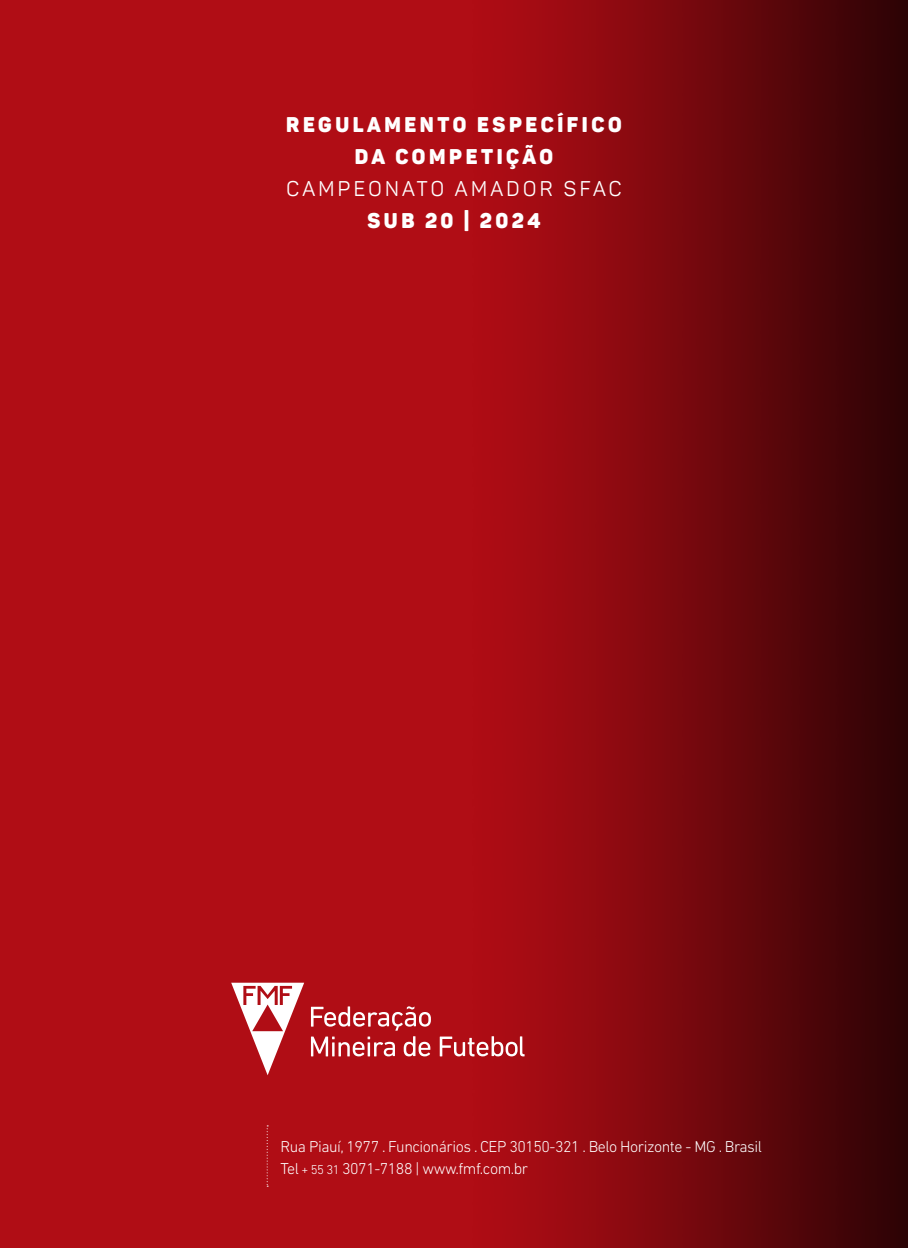
<style>
.page{position:relative;width:908px;height:1248px;background:#fff}
.page>*{position:absolute;margin:0;border:0;box-sizing:border-box;transform-origin:0 0}
.t1{font:900 21px "Panton";letter-spacing:.18em;color:#fff;scale:.95 1}
.t2{font:21px "Panton";letter-spacing:.17em;color:#fff;scale:.95 1}
.t3{font:300 16px "DIN Next LT Pro";letter-spacing:-.03em;color:#fff}
.s1{font-size:13px}
</style>
<div class="page">
<div style="left:0;top:0;width:907px;height:1247px;background:#b00d15"></div>
<img style="left:471px;top:0;width:436px;height:1247px">
<svg style="left:266px;top:1125px;width:2px;height:61px"></svg>
<svg style="left:439px;top:1036px;width:85px;height:20px"></svg>
<svg style="left:231px;top:982px;width:200px;height:93px"></svg>
<p class="t1" style="left:286px;top:111px;width:354px">REGULAMENTO ESPECÍFICO</p>
<p class="t1" style="left:355px;top:143px;width:210px">DA COMPETIÇÃO</p>
<p class="t2" style="left:286px;top:175px;width:354px">CAMPEONATO AMADOR SFAC</p>
<p class="t1" style="left:367px;top:207px;width:184px">SUB 20 | 2024</p>
<p class="t3" style="left:280px;top:1136px;width:483px">Rua Piauí, 1977 . Funcionários . CEP 30150-321 . Belo Horizonte - MG . Brasil</p>
<p class="t3" style="left:280px;top:1158px;width:249px">Tel <span class="s1">+ 55 31</span> 3071-7188 | www.fmf.com.br</p>
</div>
